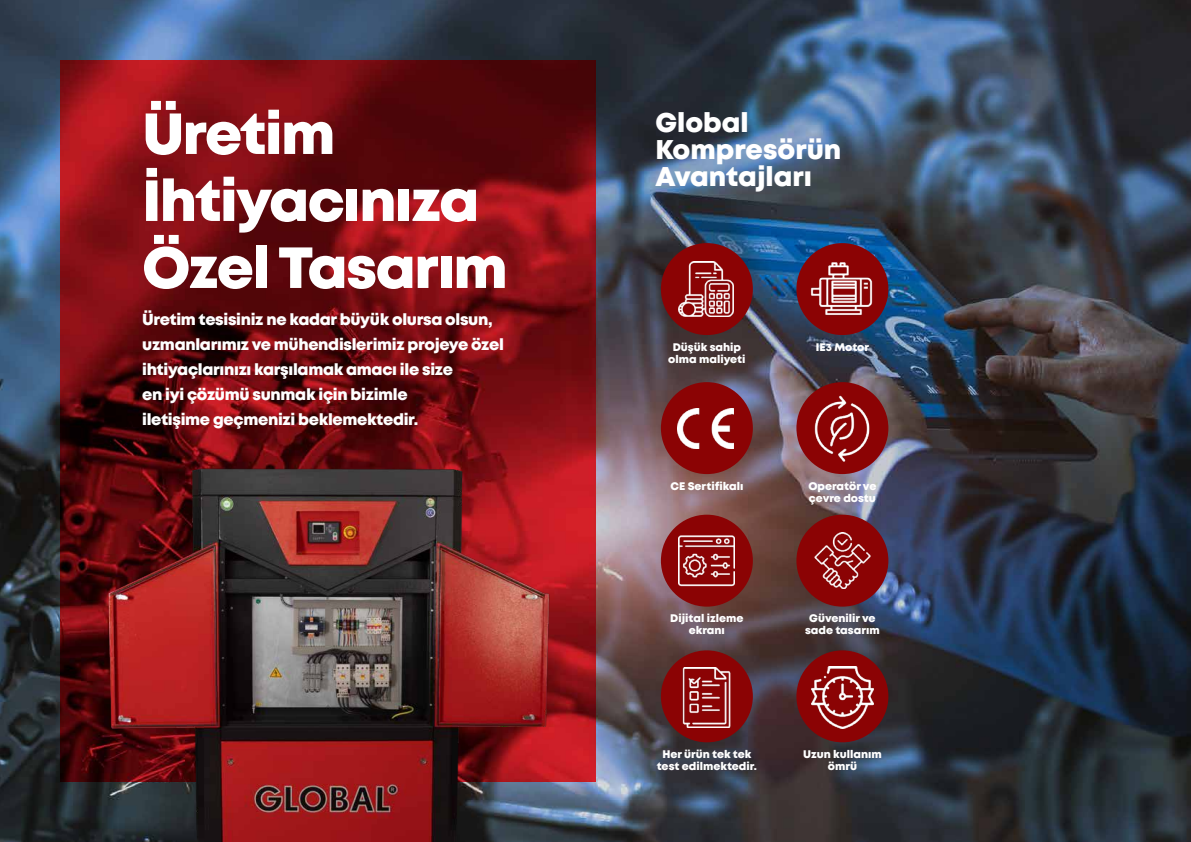
<style>
.page{position:relative;width:1191px;height:842px;background:#fff}
.page>*{position:absolute;margin:0;border:0;box-sizing:border-box;transform-origin:0 0}
.t1{font:800 57.9px/67px "Mont";letter-spacing:-.025em;color:#fff}
.t2{font:800 27.1px/27.1px "Mont";color:#fff}
.t3{font:800 16px/25px "Mont";letter-spacing:-.02em;color:#fff}
.t4{font:800 11px/12px "Mont";color:#fff;text-align:center}
</style>
<div class="page">
<img style="left:0;top:0;width:1191px;height:842px">
<img style="left:60px;top:60px;width:535px;height:722px">
<div style="left:661px;top:243px;width:92px;height:92px;background:#8b0304;border-radius:50%"></div>
<img style="left:678px;top:262px;width:55px;height:55px">
<div style="left:661px;top:382px;width:92px;height:92px;background:#8b0304;border-radius:50%"></div>
<img style="left:678px;top:408px;width:56px;height:40px">
<div style="left:796px;top:243px;width:92px;height:92px;background:#8b0304;border-radius:50%"></div>
<img style="left:809px;top:262px;width:64px;height:62px">
<div style="left:796px;top:382px;width:92px;height:92px;background:#8b0304;border-radius:50%"></div>
<img style="left:808px;top:394px;width:68px;height:68px">
<div style="left:661px;top:515px;width:92px;height:92px;background:#8b0304;border-radius:50%"></div>
<img style="left:679px;top:535px;width:56px;height:52px">
<div style="left:796px;top:515px;width:92px;height:92px;background:#8b0304;border-radius:50%"></div>
<img style="left:814px;top:533px;width:56px;height:56px">
<div style="left:661px;top:650px;width:92px;height:92px;background:#8b0304;border-radius:50%"></div>
<img style="left:682px;top:668px;width:49px;height:60px">
<div style="left:796px;top:650px;width:92px;height:92px;background:#8b0304;border-radius:50%"></div>
<img style="left:811px;top:667px;width:62px;height:62px">
<img style="left:84px;top:451px;width:483px;height:391px">
<h1 class="t1" style="left:142px;top:101px;width:367px">Üretim<br>İhtiyacınıza<br>Özel Tasarım</h1>
<p class="t3" style="left:142px;top:307px;width:363px">Üretim tesisiniz ne kadar büyük olursa olsun, uzmanlarımız ve mühendislerimiz projeye özel ihtiyaçlarınızı karşılamak amacı ile size<br>en iyi çözümü sunmak için bizimle<br>iletişime geçmenizi beklemektedir.</p>
<h2 class="t2" style="left:655px;top:109px;width:187px">Global<br>Kompresörün<br>Avantajları</h2>
<p class="t4" style="left:668px;top:341px;width:79px">Düşük sahip olma maliyeti</p>
<p class="t4" style="left:670px;top:480px;width:74px">CE Sertifikalı</p>
<p class="t4" style="left:816px;top:341px;width:55px">IE3 Motor</p>
<p class="t4" style="left:808px;top:480px;width:70px;text-align:left">Operatör ve çevre dostu</p>
<p class="t4" style="left:670px;top:612px;width:75px">Dijital izleme ekranı</p>
<p class="t4" style="left:805px;top:612px;width:76px">Güvenilir ve sade tasarım</p>
<p class="t4" style="left:656px;top:748px;width:102px">Her ürün tek tek test edilmektedir.</p>
<p class="t4" style="left:803px;top:748px;width:80px">Uzun kullanım ömrü</p>
</div>
